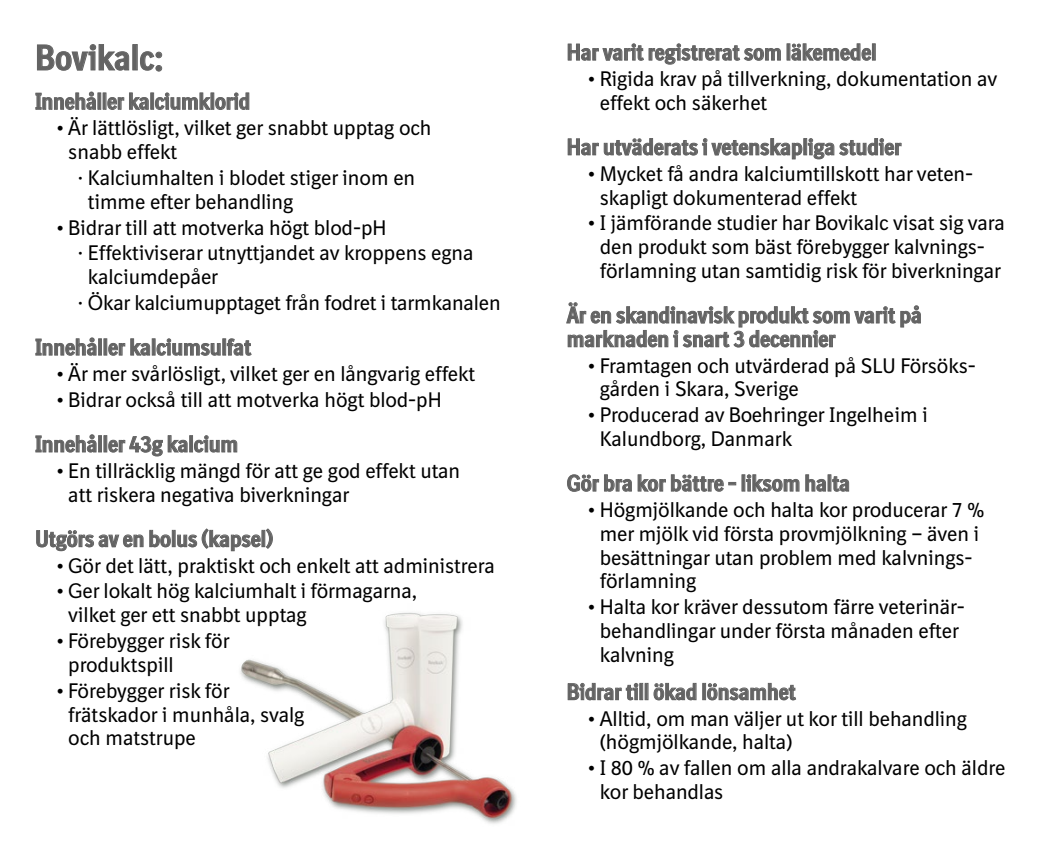
<style>
.page{position:relative;width:1063px;height:851px;background:#fff}
.page>*{position:absolute;margin:0;border:0;box-sizing:border-box;transform-origin:0 0}
.t1{font:700 condensed 35px "BI Sans";letter-spacing:.005em;color:#636363}
.Overskrift{font:700 condensed 22.5px/23.8px "BI Sans";color:#636363}
.Brød_indryk{font:20.5px/23.8px "BI Sans";letter-spacing:-.005em;color:#000}
.Brød{font:20.5px "BI Sans";letter-spacing:-.005em;color:#000}
</style>
<div class="page">
<img style="left:240px;top:612px;width:277px;height:212px">
<svg style="left:37px;top:44px;width:92px;height:27px"></svg>
<div style="left:133px;top:44px;width:5px;height:26px;border:1px solid #636363"></div>
<svg style="left:140px;top:51px;width:22px;height:20px"></svg>
<svg style="left:35px;top:92px;width:61px;height:18px"></svg>
<div style="left:98px;top:93px;width:3px;height:17px;border:1px solid #636363"></div>
<div style="left:103px;top:93px;width:3px;height:17px;border:1px solid #636363"></div>
<svg style="left:107px;top:92px;width:42px;height:18px"></svg>
<div style="left:151px;top:93px;width:3px;height:17px;border:1px solid #636363"></div>
<svg style="left:155px;top:92px;width:94px;height:18px"></svg>
<svg style="left:35px;top:337px;width:62px;height:19px"></svg>
<div style="left:98px;top:338px;width:4px;height:17px;border:1px solid #636363"></div>
<div style="left:104px;top:338px;width:3px;height:17px;border:1px solid #636363"></div>
<svg style="left:108px;top:338px;width:42px;height:18px"></svg>
<div style="left:152px;top:338px;width:3px;height:17px;border:1px solid #636363"></div>
<svg style="left:156px;top:338px;width:65px;height:18px"></svg>
<div style="left:223px;top:338px;width:3px;height:17px;border:1px solid #636363"></div>
<svg style="left:227px;top:338px;width:25px;height:18px"></svg>
<svg style="left:35px;top:434px;width:62px;height:18px"></svg>
<div style="left:98px;top:435px;width:4px;height:17px;border:1px solid #636363"></div>
<div style="left:104px;top:435px;width:3px;height:17px;border:1px solid #636363"></div>
<svg style="left:108px;top:435px;width:80px;height:21px"></svg>
<div style="left:189px;top:435px;width:4px;height:17px;border:1px solid #636363"></div>
<svg style="left:194px;top:435px;width:43px;height:17px"></svg>
<svg style="left:36px;top:529px;width:135px;height:22px"></svg>
<div style="left:172px;top:530px;width:3px;height:17px;border:1px solid #636363"></div>
<svg style="left:177px;top:528px;width:96px;height:23px"></svg>
<svg style="left:568px;top:43px;width:213px;height:22px"></svg>
<svg style="left:791px;top:43px;width:80px;height:18px"></svg>
<div style="left:872px;top:44px;width:4px;height:16px;border:1px solid #636363"></div>
<svg style="left:568px;top:138px;width:234px;height:21px"></svg>
<div style="left:804px;top:138px;width:3px;height:17px;border:1px solid #636363"></div>
<svg style="left:808px;top:138px;width:94px;height:21px"></svg>
<svg style="left:566px;top:302px;width:355px;height:45px"></svg>
<svg style="left:567px;top:474px;width:65px;height:18px"></svg>
<svg style="left:638px;top:474px;width:98px;height:17px"></svg>
<div style="left:742px;top:474px;width:3px;height:17px;border:1px solid #636363"></div>
<svg style="left:746px;top:474px;width:80px;height:18px"></svg>
<div style="left:828px;top:474px;width:3px;height:17px;border:1px solid #636363"></div>
<svg style="left:832px;top:476px;width:17px;height:15px"></svg>
<svg style="left:568px;top:682px;width:70px;height:18px"></svg>
<div style="left:640px;top:683px;width:3px;height:16px;border:1px solid #636363"></div>
<div style="left:645px;top:683px;width:3px;height:16px;border:1px solid #636363"></div>
<svg style="left:654px;top:682px;width:43px;height:18px"></svg>
<div style="left:703px;top:683px;width:3px;height:16px;border:1px solid #636363"></div>
<svg style="left:707px;top:682px;width:89px;height:18px"></svg>
<p class="t1" style="left:35px;top:37px;width:129px">Bovikalc:</p>
<p class="Overskrift" style="left:35px;top:89px;width:216px">Innehåller kalciumklorid</p>
<p class="Brød_indryk" style="left:68px;top:116px;width:365px;text-indent:-12px">• Är lättlösligt, vilket ger snabbt upptag och snabb effekt</p>
<p class="Brød_indryk" style="left:88px;top:166px;width:329px;text-indent:-10px">· Kalciumhalten i blodet stiger inom en timme efter behandling</p>
<p class="Brød" style="left:57px;top:216px;width:331px">• Bidrar till att motverka högt blod-pH</p>
<p class="Brød_indryk" style="left:88px;top:241px;width:387px;text-indent:-10px">· Effektiviserar utnyttjandet av kroppens egna kalciumdepåer</p>
<p class="Brød_indryk" style="left:78px;top:291px;width:424px">· Ökar kalciumupptaget från fodret i tarmkanalen</p>
<p class="Overskrift" style="left:35px;top:335px;width:217px">Innehåller kalciumsulfat</p>
<p class="Brød" style="left:57px;top:362px;width:420px">• Är mer svårlösligt, vilket ger en långvarig effekt</p>
<p class="Brød_indryk" style="left:57px;top:388px;width:387px">• Bidrar också till att motverka högt blod-pH</p>
<p class="Overskrift" style="left:35px;top:432px;width:204px">Innehåller 43g kalcium</p>
<p class="Brød_indryk" style="left:68px;top:458px;width:394px;text-indent:-12px">• En tillräcklig mängd för att ge god effekt utan att riskera negativa biverkningar</p>
<p class="Overskrift" style="left:35px;top:526px;width:239px">Utgörs av en bolus (kapsel)</p>
<p class="Brød_indryk" style="left:57px;top:553px;width:440px">• Gör det lätt, praktiskt och enkelt att administrera</p>
<p class="Brød_indryk" style="left:68px;top:579px;width:350px;text-indent:-12px">• Ger lokalt hög kalciumhalt i förmagarna, vilket ger ett snabbt upptag</p>
<p class="Brød_indryk" style="left:68px;top:629px;width:163px;text-indent:-12px">• Förebygger risk för produktspill</p>
<p class="Brød_indryk" style="left:68px;top:678px;width:238px;text-indent:-12px">• Förebygger risk för frätskador i munhåla, svalg och matstrupe</p>
<p class="Overskrift" style="left:567px;top:40px;width:311px">Har varit registrerat som läkemedel</p>
<p class="Brød_indryk" style="left:600px;top:67px;width:399px;text-indent:-12px">• Rigida krav på tillverkning, dokumentation av effekt och säkerhet</p>
<p class="Overskrift" style="left:567px;top:135px;width:336px">Har utväderats i vetenskapliga studier</p>
<p class="Brød_indryk" style="left:600px;top:162px;width:375px;text-indent:-12px">• Mycket få andra kalciumtillskott har veten&shy;skapligt dokumenterad effekt</p>
<p class="Brød_indryk" style="left:588px;top:211px;width:418px;text-align:center">• I jämförande studier har Bovikalc visat sig vara den produkt som bäst förebygger kalvnings&shy;förlamning utan samtidig risk för biverkningar</p>
<p class="Overskrift" style="left:567px;top:303px;width:356px">Är en skandinavisk produkt som varit på marknaden i snart 3 decennier</p>
<p class="Brød_indryk" style="left:600px;top:353px;width:378px;text-indent:-12px">• Framtagen och utvärderad på SLU Försöks&shy;gården i Skara, Sverige</p>
<p class="Brød_indryk" style="left:600px;top:403px;width:329px;text-indent:-12px">• Producerad av Boehringer Ingelheim i<br>Kalundborg, Danmark</p>
<p class="Overskrift" style="left:567px;top:471px;width:285px">Gör bra kor bättre – liksom halta</p>
<p class="Brød_indryk" style="left:600px;top:498px;width:386px;text-indent:-12px">• Högmjölkande och halta kor producerar 7 % mer mjölk vid första provmjölkning – även i besättningar utan problem med kalvnings&shy;förlamning</p>
<p class="Brød_indryk" style="left:600px;top:595px;width:364px;text-indent:-12px">• Halta kor kräver dessutom färre veterinär&shy;behandlingar under första månaden efter kalvning</p>
<p class="Overskrift" style="left:567px;top:679px;width:230px">Bidrar till ökad lönsamhet</p>
<p class="Brød_indryk" style="left:600px;top:706px;width:369px;text-indent:-12px">• Alltid, om man väljer ut kor till behandling (högmjölkande, halta)</p>
<p class="Brød_indryk" style="left:600px;top:756px;width:407px;text-indent:-12px">• I 80 % av fallen om alla andrakalvare och äldre kor behandlas</p>
</div>
